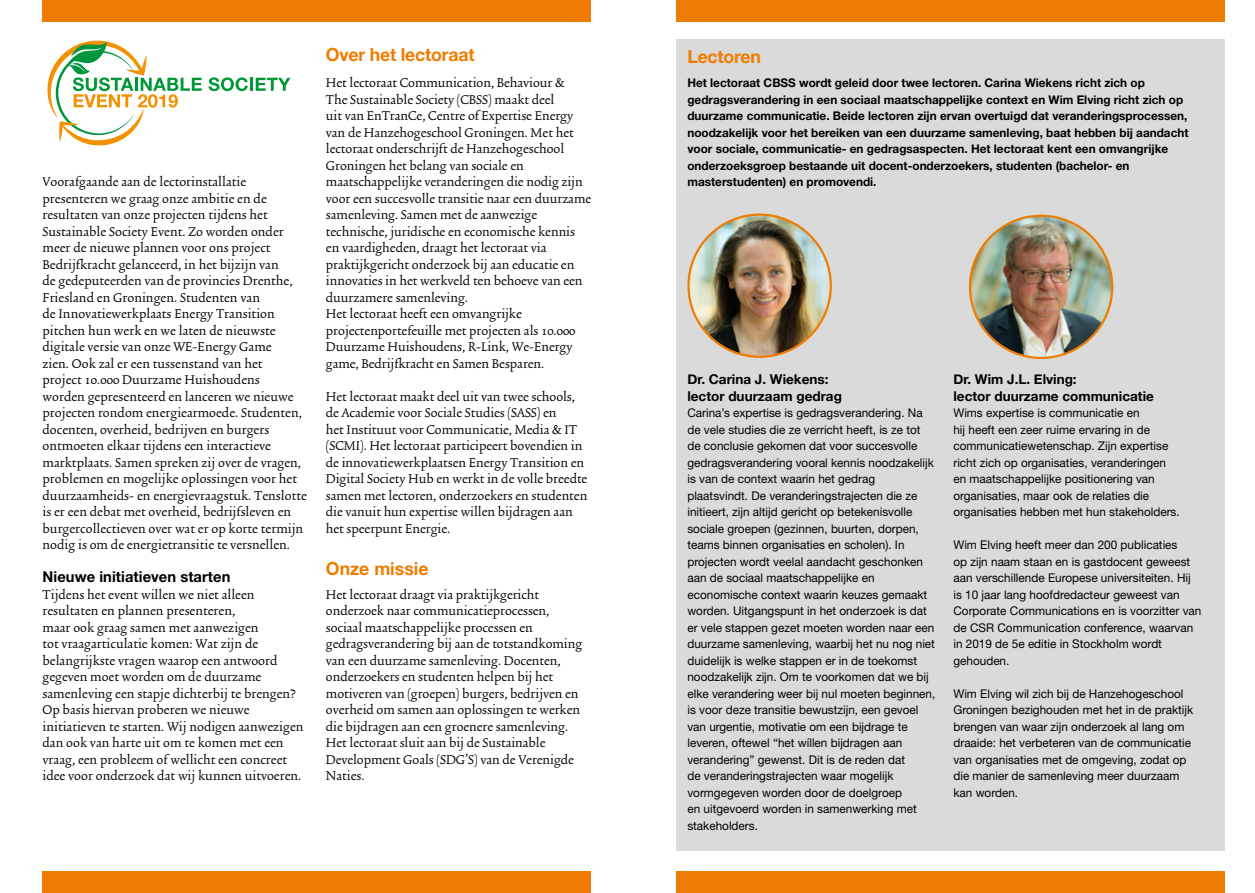
<style>
.page{position:relative;width:1255px;height:893px;background:#fff}
.page>*{position:absolute;margin:0;border:0;box-sizing:border-box;transform-origin:0 0}
.broodtekst_-_schreef{font:700 18px "Helvetica Neue";letter-spacing:-.01em;color:#ef7c00}
.broodtekst_-_schreef-2{font:15px/16.5px "Trinite No 2 Rom Wid";color:#000}
.broodtekst_-_schreef-3{font:700 15px "Helvetica Neue LT Std";letter-spacing:.005em;color:#000}
.Kadertekst_-_Tussenk{font:700 13.5px/16.5px "Helvetica Neue";color:#000}
.broodtekst_-_schreef-4{font:12px/16.5px "Helvetica Neue LT Std";color:#000}
.broodtekst_-_schreef-5{font:700 12px/16.5px "Helvetica Neue LT Std";color:#000}
</style>
<div class="page">
<div style="left:43px;top:0;width:548px;height:21px;background:#ef7c00"></div>
<div style="left:43px;top:872px;width:548px;height:21px;background:#ef7c00"></div>
<svg style="left:208px;top:77px;width:82px;height:14px"></svg>
<svg style="left:47px;top:41px;width:155px;height:105px"></svg>
<div style="left:676px;top:39px;width:549px;height:811px;background:#dadada"></div>
<div style="left:676px;top:0;width:549px;height:21px;background:#ef7c00"></div>
<div style="left:676px;top:872px;width:549px;height:21px;background:#ef7c00"></div>
<img style="left:688px;top:215px;width:142px;height:142px;border-radius:71px">
<img style="left:969px;top:216px;width:143px;height:142px;border-radius:71px">
<p class="broodtekst_-_schreef-2" style="left:43px;top:174px;width:266px">Voorafgaande aan de lectorinstallatie presenteren we graag onze ambitie en de resultaten van onze projecten tijdens het Sustainable Society Event. Zo worden onder meer de nieuwe plannen voor ons project Bedrijfkracht gelanceerd, in het bijzijn van<br>de gedeputeerden van de provincies Drenthe, Friesland en Groningen. Studenten van<br>de Innovatiewerkplaats Energy Transition pitchen hun werk en we laten de nieuwste digitale versie van onze WE-Energy Game<br>zien. Ook zal er een tussenstand van het<br>project 10.000 Duurzame Huishoudens<br>worden gepresenteerd en lanceren we nieuwe projecten rondom energiearmoede. Studenten, docenten, overheid, bedrijven en burgers ontmoeten elkaar tijdens een interactieve marktplaats. Samen spreken zij over de vragen, problemen en mogelijke oplossingen voor het duurzaamheids- en energievraagstuk. Tenslotte is er een debat met overheid, bedrijfsleven en burgercollectieven over wat er op korte termijn nodig is om de energietransitie te versnellen.</p>
<p class="broodtekst_-_schreef-3" style="left:43px;top:567px;width:189px">Nieuwe initiatieven starten</p>
<p class="broodtekst_-_schreef-2" style="left:43px;top:587px;width:262px">Tijdens het event willen we niet alleen resultaten en plannen presenteren,<br>maar ook graag samen met aanwezigen<br>tot vraagarticulatie komen: Wat zijn de belangrijkste vragen waarop een antwoord gegeven moet worden om de duurzame samenleving een stapje dichterbij te brengen?<br>Op basis hiervan proberen we nieuwe initiatieven te starten. Wij nodigen aanwezigen dan ook van harte uit om te komen met een vraag, een probleem of wellicht een concreet idee voor onderzoek dat wij kunnen uitvoeren.</p>
<p class="broodtekst_-_schreef" style="left:326px;top:41px;width:150px">Over het lectoraat</p>
<p class="broodtekst_-_schreef-2" style="left:326px;top:75px;width:267px">Het lectoraat Communication, Behaviour &amp;<br>The Sustainable Society (CBSS) maakt deel<br>uit van EnTranCe, Centre of Expertise Energy van de Hanzehogeschool Groningen. Met het lectoraat onderschrijft de Hanzehogeschool Groningen het belang van sociale en maatschappelijke veranderingen die nodig zijn voor een succesvolle transitie naar een duurzame samenleving. Samen met de aanwezige technische, juridische en economische kennis en vaardigheden, draagt het lectoraat via praktijkgericht onderzoek bij aan educatie en innovaties in het werkveld ten behoeve van een duurzamere samenleving.</p>
<p class="broodtekst_-_schreef-2" style="left:326px;top:306px;width:251px">Het lectoraat heeft een omvangrijke projectenportefeuille met projecten als 10.000<br>Duurzame Huishoudens, R-Link, We-Energy game, Bedrijfkracht en Samen Besparen.</p>
<p class="broodtekst_-_schreef-2" style="left:326px;top:389px;width:263px">Het lectoraat maakt deel uit van twee schools, de Academie voor Sociale Studies (SASS) en<br>het Instituut voor Communicatie, Media &amp; IT (SCMI). Het lectoraat participeert bovendien in de innovatiewerkplaatsen Energy Transition en Digital Society Hub en werkt in de volle breedte samen met lectoren, onderzoekers en studenten die vanuit hun expertise willen bijdragen aan het speerpunt Energie.</p>
<p class="broodtekst_-_schreef" style="left:326px;top:554px;width:104px">Onze missie</p>
<p class="broodtekst_-_schreef-2" style="left:326px;top:587px;width:258px">Het lectoraat draagt via praktijkgericht onderzoek naar communicatieprocessen, sociaal maatschappelijke processen en gedragsverandering bij aan de totstandkoming van een duurzame samenleving. Docenten, onderzoekers en studenten helpen bij het motiveren van (groepen) burgers, bedrijven en overheid om samen aan oplossingen te werken die bijdragen aan een groenere samenleving.<br>Het lectoraat sluit aan bij de Sustainable Development Goals (SDG’S) van de Verenigde Naties.</p>
<p class="broodtekst_-_schreef" style="left:687px;top:42px;width:75px">Lectoren</p>
<p class="broodtekst_-_schreef-5" style="left:687px;top:74px;width:502px">Het lectoraat CBSS wordt geleid door twee lectoren. Carina Wiekens richt zich op gedragsverandering in een sociaal maatschappelijke context en Wim Elving richt zich op duurzame communicatie. Beide lectoren zijn ervan overtuigd dat veranderingsprocessen, noodzakelijk voor het bereiken van een duurzame samenleving, baat hebben bij aandacht voor sociale, communicatie- en gedragsaspecten. Het lectoraat kent een omvangrijke onderzoeksgroep bestaande uit docent-onderzoekers, studenten (bachelor- en masterstudenten) en promovendi.</p>
<p class="Kadertekst_-_Tussenk" style="left:687px;top:371px;width:156px">Dr. Carina J. Wiekens: lector duurzaam gedrag</p>
<p class="broodtekst_-_schreef-4" style="left:687px;top:404px;width:249px">Carina’s expertise is gedragsverandering. Na de vele studies die ze verricht heeft, is ze tot de conclusie gekomen dat voor succesvolle gedragsverandering vooral kennis noodzakelijk is van de context waarin het gedrag plaatsvindt. De veranderingstrajecten die ze initieert, zijn altijd gericht op betekenisvolle sociale groepen (gezinnen, buurten, dorpen, teams binnen organisaties en scholen). In projecten wordt veelal aandacht geschonken aan de sociaal maatschappelijke en economische context waarin keuzes gemaakt worden. Uitgangspunt in het onderzoek is dat er vele stappen gezet moeten worden naar een duurzame samenleving, waarbij het nu nog niet duidelijk is welke stappen er in de toekomst noodzakelijk zijn. Om te voorkomen dat we bij elke verandering weer bij nul moeten beginnen, is voor deze transitie bewustzijn, een gevoel van urgentie, motivatie om een bijdrage te leveren, oftewel “het wíllen bijdragen aan verandering” gewenst. Dit is de reden dat<br>de veranderingstrajecten waar mogelijk vormgegeven worden door de doelgroep<br>en uitgevoerd worden in samenwerking met stakeholders.</p>
<p class="Kadertekst_-_Tussenk" style="left:953px;top:371px;width:202px">Dr. Wim J.L. Elving:<br>lector duurzame communicatie</p>
<p class="broodtekst_-_schreef-4" style="left:953px;top:404px;width:228px">Wims expertise is communicatie en<br>hij heeft een zeer ruime ervaring in de communicatiewetenschap. Zijn expertise richt zich op organisaties, veranderingen en maatschappelijke positionering van organisaties, maar ook de relaties die organisaties hebben met hun stakeholders.</p>
<p class="broodtekst_-_schreef-4" style="left:953px;top:536px;width:249px">Wim Elving heeft meer dan 200 publicaties<br>op zijn naam staan en is gastdocent geweest aan verschillende Europese universiteiten. Hij is 10 jaar lang hoofdredacteur geweest van Corporate Communications en is voorzitter van de CSR Communication conference, waarvan in 2019 de 5e editie in Stockholm wordt gehouden.</p>
<p class="broodtekst_-_schreef-4" style="left:953px;top:685px;width:241px">Wim Elving wil zich bij de Hanzehogeschool Groningen bezighouden met het in de praktijk brengen van waar zijn onderzoek al lang om draaide: het verbeteren van de communicatie van organisaties met de omgeving, zodat op die manier de samenleving meer duurzaam kan worden.</p>
</div>
